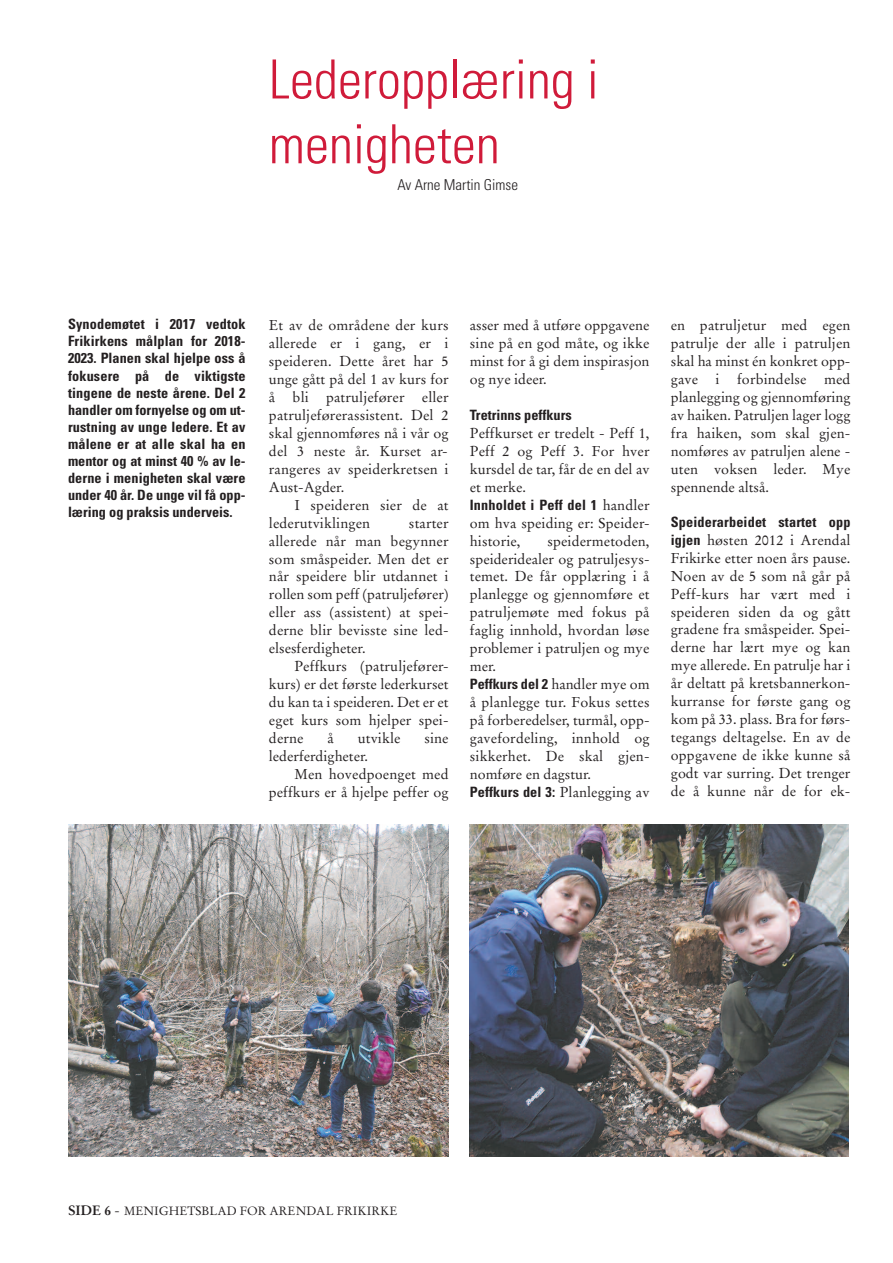
<style>
.page{position:relative;width:893px;height:1263px;background:#fff}
.page>*{position:absolute;margin:0;border:0;box-sizing:border-box;transform-origin:0 0}
.t1{font:300 condensed 54px/64.8px "Univers";color:#d01b3a}
.t2{font:300 condensed 15px "Univers";color:#231f20}
.t3{font:14.25px/18px "Stempel Garamond";letter-spacing:.01em;color:#231f20;text-align:justify}
.t4{font:700 condensed 14.25px/17.1px "Univers";color:#231f20;text-align:justify}
.t5{font:12px "Stempel Garamond";color:#231f20}
.s1{font-family:"Stempel Garamond";font-weight:400;font-stretch:normal}
.s2{font-family:"Univers";font-weight:700;font-stretch:condensed}
.s3{font-weight:700;font-size:13.5px}
.s4{font-size:13.5px}
</style>
<div class="page">
<img style="left:68px;top:824px;width:381px;height:333px">
<img style="left:470px;top:824px;width:378px;height:332px">
<h1 class="t1" style="left:269px;top:52px;width:331px">Lederopplæring i menigheten</h1>
<p class="t2" style="left:397px;top:180px;width:122px">Av Arne Martin Gimse</p>
<p class="t4" style="left:68px;top:317px;width:179px">Synodemøtet i 2017 vedtok Frikirkens målplan for 2018- 2023. Planen skal hjelpe oss å fokusere på de viktigste tingene de neste årene. Del 2 handler om fornyelse og om ut&shy;rustning av unge ledere. Et av målene er at alle skal ha en mentor og at minst 40 % av le&shy;derne i menigheten skal være under 40 år. De unge vil få opp&shy;læring og praksis underveis.</p>
<p class="t3" style="left:269px;top:317px;width:181px">Et av de områdene der kurs allerede er i gang, er i speideren. Dette året har 5 unge gått på del 1 av kurs for å bli patruljefører eller patruljeførerassistent. Del 2 skal gjennomføres nå i vår og del 3 neste år. Kurset ar&shy;rangeres av speiderkretsen i Aust-Agder.</p>
<p class="t3" style="left:269px;top:497px;width:181px;text-indent:26px">I speideren sier de at lederutviklingen</p>
<p class="t3" style="left:269px;top:515px;width:181px;text-indent:140px">starter allerede når man begynner som småspeider. Men det er når speidere blir utdannet i rollen som peff (patruljefører) eller ass (assistent) at spei&shy;derne blir bevisste sine led&shy;elsesferdigheter.</p>
<p class="t3" style="left:269px;top:659px;width:181px;text-indent:26px">Peffkurs (patruljefører&shy;kurs) er det første lederkurset du kan ta i speideren. Det er et eget kurs som hjelper spei&shy;derne</p>
<p class="t3" style="left:327px;top:730px;width:8px">å</p>
<p class="t3" style="left:358px;top:730px;width:44px">utvikle</p>
<p class="t3" style="left:424px;top:730px;width:26px">sine</p>
<p class="t3" style="left:269px;top:748px;width:101px">lederferdigheter.</p>
<p class="t3" style="left:294px;top:766px;width:156px">Men hovedpoenget med</p>
<p class="t3" style="left:269px;top:784px;width:181px">peffkurs er å hjelpe peffer og</p>
<p class="t3" style="left:470px;top:317px;width:181px">asser med å utføre oppgavene sine på en god måte, og ikke minst for å gi dem inspirasjon og nye ideer.</p>
<p class="t4" style="left:470px;top:407px;width:103px">Tretrinns peffkurs</p>
<p class="t3" style="left:470px;top:425px;width:181px">Peffkurset er tredelt - Peff 1, Peff 2 og Peff 3. For hver kursdel de tar, får de en del av et merke.</p>
<p class="t4" style="left:470px;top:497px;width:181px">Innholdet i Peff del 1 <span class="s1">handler</span></p>
<p class="t3" style="left:470px;top:515px;width:181px">om hva speiding er: Speider&shy;historie,</p>
<p class="t3" style="left:470px;top:533px;width:181px;text-indent:78px">speidermetoden, speideridealer og patruljesys&shy;temet. De får opplæring i å planlegge og gjennomføre et patruljemøte med fokus på faglig innhold, hvordan løse problemer i patruljen og mye mer.</p>
<p class="t4" style="left:470px;top:677px;width:181px">Peffkurs del 2 <span class="s1">handler mye om</span></p>
<p class="t3" style="left:470px;top:694px;width:181px">å planlegge tur. Fokus settes på forberedelser, turmål, opp&shy;gavefordeling, innhold og sikkerhet. De skal gjen&shy;nomføre en dagstur.</p>
<p class="t4" style="left:470px;top:784px;width:181px">Peffkurs del 3: <span class="s1">Planlegging av</span></p>
<p class="t3" style="left:671px;top:317px;width:181px">en patruljetur med egen patrulje der alle i patruljen skal ha minst én konkret opp&shy;gave i forbindelse med planlegging og gjennomføring av haiken. Patruljen lager logg fra haiken, som skal gjen&shy;nomføres av patruljen alene - uten voksen leder. Mye spennende altså.</p>
<p class="t4" style="left:671px;top:514px;width:181px">Speiderarbeidet startet opp</p>
<p class="t3" style="left:671px;top:532px;width:181px"><span class="s2">igjen</span> høsten 2012 i Arendal Frikirke etter noen års pause.<br>Noen av de 5 som nå går på Peff-kurs har vært med i speideren siden da og gått gradene fra småspeider. Spei&shy;derne har lært mye og kan mye allerede. En patrulje har i år deltatt på kretsbannerkon&shy;kurranse for første gang og kom på 33. plass. Bra for førs&shy;tegangs deltagelse. En av de oppgavene de ikke kunne så godt var surring. Det trenger de å kunne når de for ek-</p>
<p class="t5" style="left:68px;top:1205px;width:331px"><span class="s3">SIDE 6</span> <span class="s4">-</span> MENIGHETSBLAD FOR ARENDAL FRIKIRKE</p>
</div>
